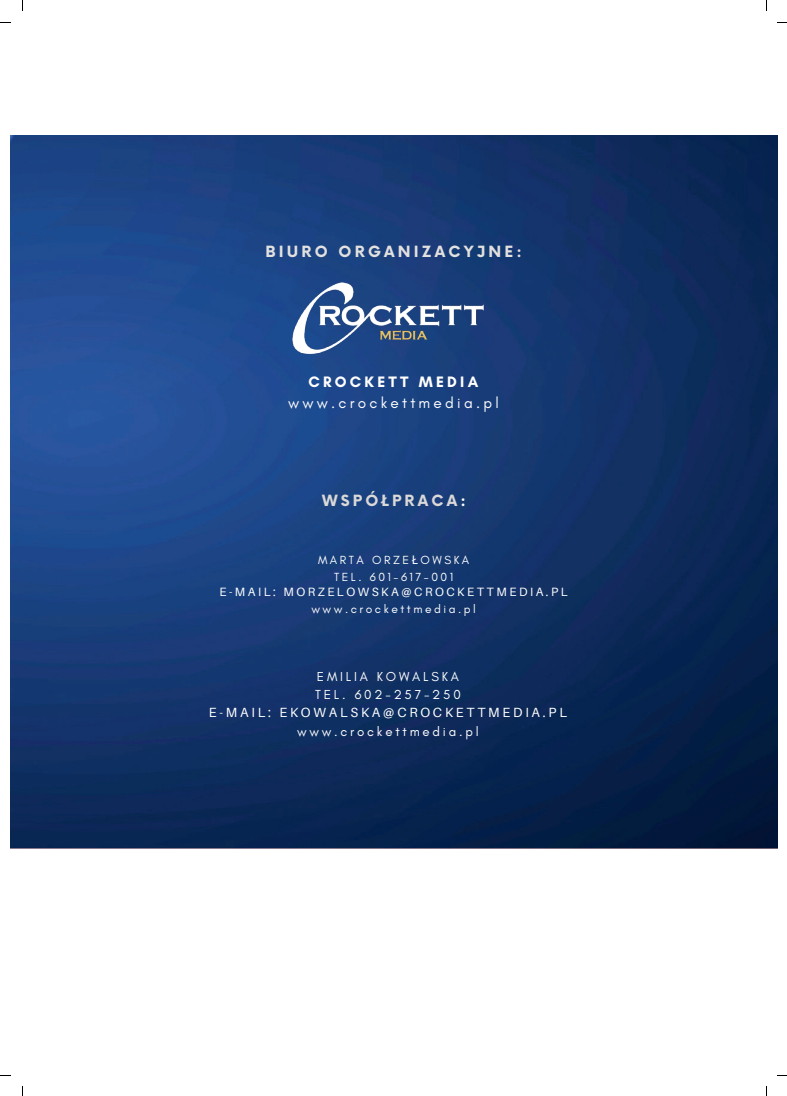
<style>
.page{position:relative;width:787px;height:1096px;background:#fff}
.page>*{position:absolute;margin:0;border:0;box-sizing:border-box;transform-origin:0 0}
.t1{font:15.38px "Glacial Indifference";letter-spacing:.21em;color:#fff}
.t2{font:700 15.38px "Glacial Indifference";letter-spacing:.21em;color:#fff}
.t3{font:700 15.12px "Now";letter-spacing:.21em;color:#e3e1df}
.t4{font:700 15.12px "Now";letter-spacing:.21em;color:#dbd9d8}
.t5{font:13.25px/18.5px "Glacial Indifference";letter-spacing:.21em;color:#fff}
.t6{font:13.25px "Aileron";letter-spacing:.21em;color:#fff}
.t7{font:12px/16.4px "Glacial Indifference";letter-spacing:.21em;color:#fff;text-align:center}
.t8{font:12px "Aileron";letter-spacing:.21em;color:#fff}
.s1{color:#fff}
.s2{font-family:"Noto Sans"}
</style>
<div class="page">
<img style="left:10px;top:136px;width:767px;height:712px">
<img style="left:181px;top:265px;width:408px;height:104px">
<p class="t3" style="left:265px;top:240px;width:258px">BIURO ORGANIZACYJNE:</p>
<p class="t2" style="left:308px;top:372px;width:171px">CROCKETT MEDIA</p>
<p class="t1" style="left:288px;top:394px;width:212px">www.crockettmedia.pl</p>
<p class="t4" style="left:322px;top:489px;width:145px">WSPÓŁPRACA<span class="s1">:</span></p>
<p class="t7" style="left:318px;top:552px;width:153px">MARTA ORZE<span class="s2">Ł</span>OWSKA<br>TEL. 601-617-001</p>
<p class="t8" style="left:220px;top:585px;width:350px">E-MAIL: MORZELOWSKA@CROCKETTMEDIA.PL</p>
<p class="t7" style="left:311px;top:601px;width:166px">www.crockettmedia.pl</p>
<p class="t5" style="left:315px;top:667px;width:147px">EMILIA KOWALSKA<br>TEL. 602-257-250</p>
<p class="t6" style="left:209px;top:705px;width:360px">E-MAIL: EKOWALSKA@CROCKETTMEDIA.PL</p>
<p class="t5" style="left:297px;top:722px;width:183px">www.crockettmedia.pl</p>
</div>
